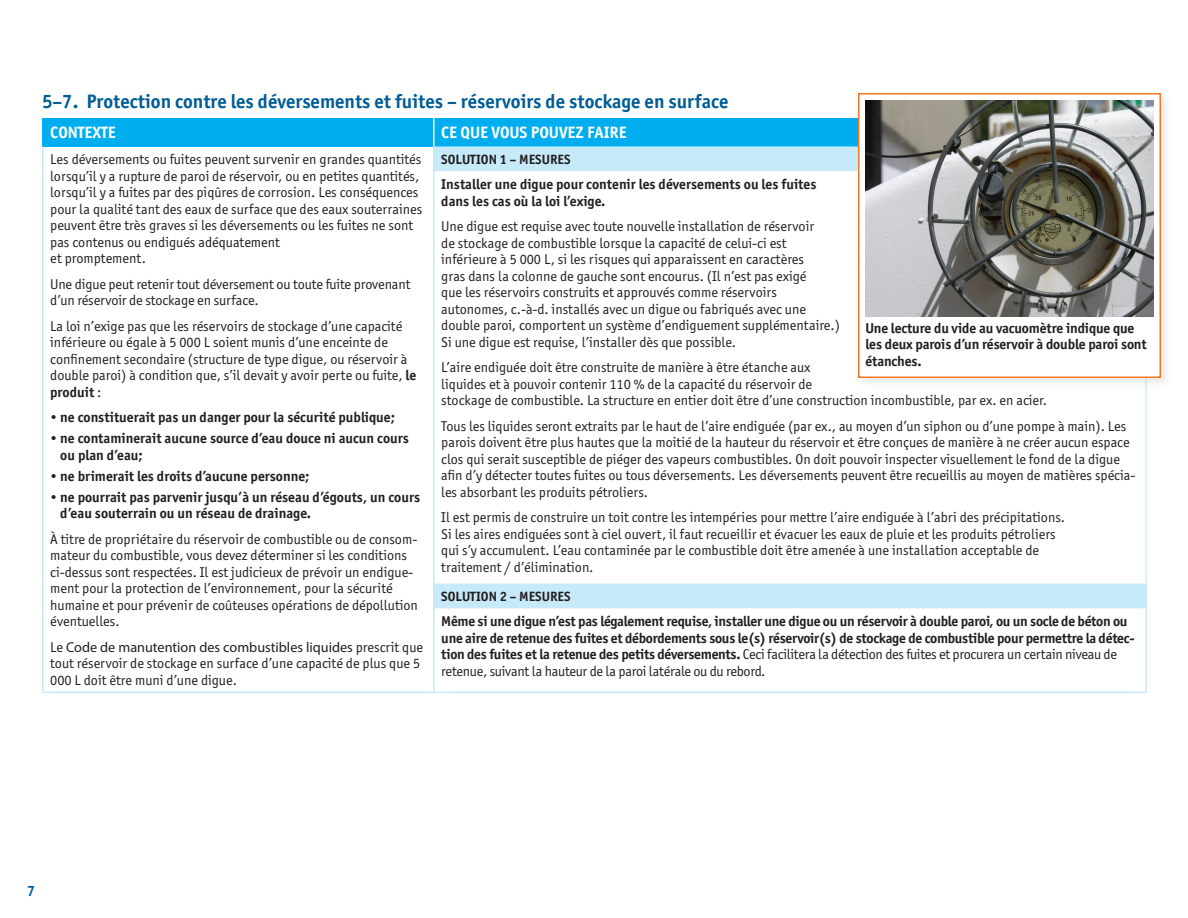
<style>
.page{position:relative;width:1188px;height:918px;background:#fff}
.page>*{position:absolute;margin:0;border:0;box-sizing:border-box;transform-origin:0 0}
.t1{font:700 19.5px "Officina Sans ITC Pro";color:#005d95}
.t2{font:700 16.5px "Officina Sans ITC Pro";color:#fff}
.t3{font:700 15px "Officina Sans ITC Pro";color:#005d95}
.t4{font:14.25px/16.5px "Officina Sans ITC Pro";color:#231f20}
.t5{font:700 14.25px/16.5px "Officina Sans ITC Pro";color:#231f20}
.t6{font:700 14.25px/16.5px "Officina Sans ITC Pro";letter-spacing:-.02em;color:#231f20}
.t7{font:14.25px "Myriad Pro";color:#231f20}
.t8{font:700 13.5px "Officina Sans ITC Pro";color:#231f20}
.s1{font-weight:700}
.s2{font-family:"Officina Sans ITC Pro"}
.s3{font-weight:400}
</style>
<div class="page">
<div style="left:43px;top:118px;width:391px;height:28px;background:#00aeef"></div>
<div style="left:434px;top:118px;width:712px;height:28px;background:#00aeef"></div>
<svg style="left:435px;top:146px;width:710px;height:462px"></svg>
<hr style="left:42px;top:118px;width:2px;height:28px;background:#00aeef">
<hr style="left:42px;top:146px;width:2px;height:25px;background:#c6eafa">
<hr style="left:42px;top:171px;width:2px;height:413px;background:#c6eafa">
<hr style="left:433px;top:171px;width:2px;height:413px;background:#c6eafa">
<hr style="left:42px;top:584px;width:2px;height:24px;background:#c6eafa">
<hr style="left:42px;top:608px;width:2px;height:84px;background:#c6eafa">
<hr style="left:433px;top:118px;width:2px;height:28px;background:#fff">
<hr style="left:1145px;top:171px;width:2px;height:413px;background:#d4effb">
<hr style="left:433px;top:584px;width:2px;height:24px;background:#c6eafa">
<hr style="left:1145px;top:584px;width:2px;height:24px;background:#c6eafa">
<hr style="left:433px;top:146px;width:2px;height:25px;background:#c6eafa">
<hr style="left:433px;top:608px;width:2px;height:84px;background:#c6eafa">
<hr style="left:1145px;top:608px;width:2px;height:84px;background:#c6eafa">
<hr style="left:42px;top:692px;width:392px;height:1px;background:#c6eafa">
<hr style="left:434px;top:692px;width:713px;height:1px;background:#c6eafa">
<div style="left:854px;top:89px;width:319px;height:302px;background:#f8f8f8"></div>
<div style="left:858px;top:93px;width:303px;height:285px;background:#fff;border:2px solid #f47921"></div>
<img style="left:866px;top:100px;width:288px;height:216px">
<h1 class="t1" style="left:42px;top:89px;width:688px">5–7. Protection contre les déversements et fuites – réservoirs de stockage en surface</h1>
<p class="t2" style="left:50px;top:122px;width:67px">CONTEXTE</p>
<p class="t2" style="left:441px;top:122px;width:187px">CE QUE VOUS POUVEZ FAIRE</p>
<p class="t4" style="left:50px;top:151px;width:374px">Les déversements ou fuites peuvent survenir en grandes quantités lorsqu’il y a rupture de paroi de réservoir, ou en petites quantités, lorsqu’il y a fuites par des piqûres de corrosion. Les conséquences pour la qualité tant des eaux de surface que des eaux souterraines peuvent être très graves si les déversements ou les fuites ne sont pas contenus ou endigués adéquatement<br>et promptement.</p>
<p class="t4" style="left:50px;top:276px;width:362px">Une digue peut retenir tout déversement ou toute fuite provenant d’un réservoir de stockage en surface.</p>
<p class="t4" style="left:50px;top:318px;width:368px">La loi n’exige pas que les réservoirs de stockage d’une capacité inférieure ou égale à 5 000 L soient munis d’une enceinte de confinement secondaire (structure de type digue, ou réservoir à double paroi) à condition que, s’il devait y avoir perte ou fuite, <span class="s1">le produit</span> :</p>
<p class="t5" style="left:50px;top:409px;width:346px">• ne constituerait pas un danger pour la sécurité publique;</p>
<p class="t5" style="left:60px;top:430px;width:350px;text-indent:-10px">• ne contaminerait aucune source d’eau douce ni aucun cours ou plan d’eau;</p>
<p class="t5" style="left:50px;top:468px;width:261px">• ne brimerait les droits d’aucune personne;</p>
<p class="t5" style="left:60px;top:489px;width:361px;text-indent:-10px">• ne pourrait pas parvenir jusqu’à un réseau d’égouts, un cours d’eau souterrain ou un réseau de drainage.</p>
<p class="t4" style="left:50px;top:531px;width:369px">À titre de propriétaire du réservoir de combustible ou de consom&shy;mateur du combustible, vous devez déterminer si les conditions ci-dessus sont respectées. Il est judicieux de prévoir un endigue&shy;ment pour la protection de l’environnement, pour la sécurité humaine et pour prévenir de coûteuses opérations de dépollution éventuelles.</p>
<p class="t7" style="left:50px;top:638px;width:374px"><span class="s2">Le</span> Code de manutention des combustibles liquides <span class="s2">prescrit que</span></p>
<p class="t4" style="left:50px;top:655px;width:371px">tout réservoir de stockage en surface d’une capacité de plus que 5<br>000 L doit être muni d’une digue.</p>
<p class="t8" style="left:441px;top:151px;width:131px">SOLUTION 1 – MESURES</p>
<p class="t5" style="left:441px;top:176px;width:377px">Installer une digue pour contenir les déversements ou les fuites dans les cas où la loi l’exige.</p>
<p class="t4" style="left:441px;top:218px;width:400px">Une digue est requise avec toute nouvelle installation de réservoir<br>de stockage de combustible lorsque la capacité de celui-ci est inférieure à 5 000 L, si les risques qui apparaissent en caractères<br>gras dans la colonne de gauche sont encourus. (Il n’est pas exigé<br>que les réservoirs construits et approuvés comme réservoirs autonomes, c.-à-d. installés avec un digue ou fabriqués avec une double paroi, comportent un système d’endiguement supplémentaire.)<br>Si une digue est requise, l’installer dès que possible.</p>
<p class="t4" style="left:441px;top:359px;width:607px">L’aire endiguée doit être construite de manière à être étanche aux<br>liquides et à pouvoir contenir 110 % de la capacité du réservoir de<br>stockage de combustible. La structure en entier doit être d’une construction incombustible, par ex. en acier.</p>
<p class="t4" style="left:441px;top:417px;width:696px">Tous les liquides seront extraits par le haut de l’aire endiguée (par ex., au moyen d’un siphon ou d’une pompe à main). Les parois doivent être plus hautes que la moitié de la hauteur du réservoir et être conçues de manière à ne créer aucun espace clos qui serait susceptible de piéger des vapeurs combustibles. On doit pouvoir inspecter visuellement le fond de la digue afin d’y détecter toutes fuites ou tous déversements. Les déversements peuvent être recueillis au moyen de matières spécia&shy;les absorbant les produits pétroliers.</p>
<p class="t4" style="left:441px;top:509px;width:625px">Il est permis de construire un toit contre les intempéries pour mettre l’aire endiguée à l’abri des précipitations.<br>Si les aires endiguées sont à ciel ouvert, il faut recueillir et évacuer les eaux de pluie et les produits pétroliers qui s’y accumulent. L’eau contaminée par le combustible doit être amenée à une installation acceptable de traitement / d’élimination.</p>
<p class="t8" style="left:441px;top:588px;width:131px">SOLUTION 2 – MESURES</p>
<p class="t6" style="left:441px;top:613px;width:695px">Même si une digue n’est pas légalement requise, installer une digue ou un réservoir à double paroi, ou un socle de béton ou une aire de retenue des fuites et débordements sous le(s) réservoir(s) de stockage de combustible pour permettre la détec&shy;tion des fuites et la retenue des petits déversements. <span class="s3">Ceci facilitera la détection des fuites et procurera un certain niveau de retenue, suivant la hauteur de la paroi latérale ou du rebord.</span></p>
<p class="t5" style="left:865px;top:320px;width:283px">Une lecture du vide au vacuomètre indique que les deux parois d’un réservoir à double paroi sont étanches.</p>
<p class="t3" style="left:27px;top:882px;width:10px">7</p>
</div>
